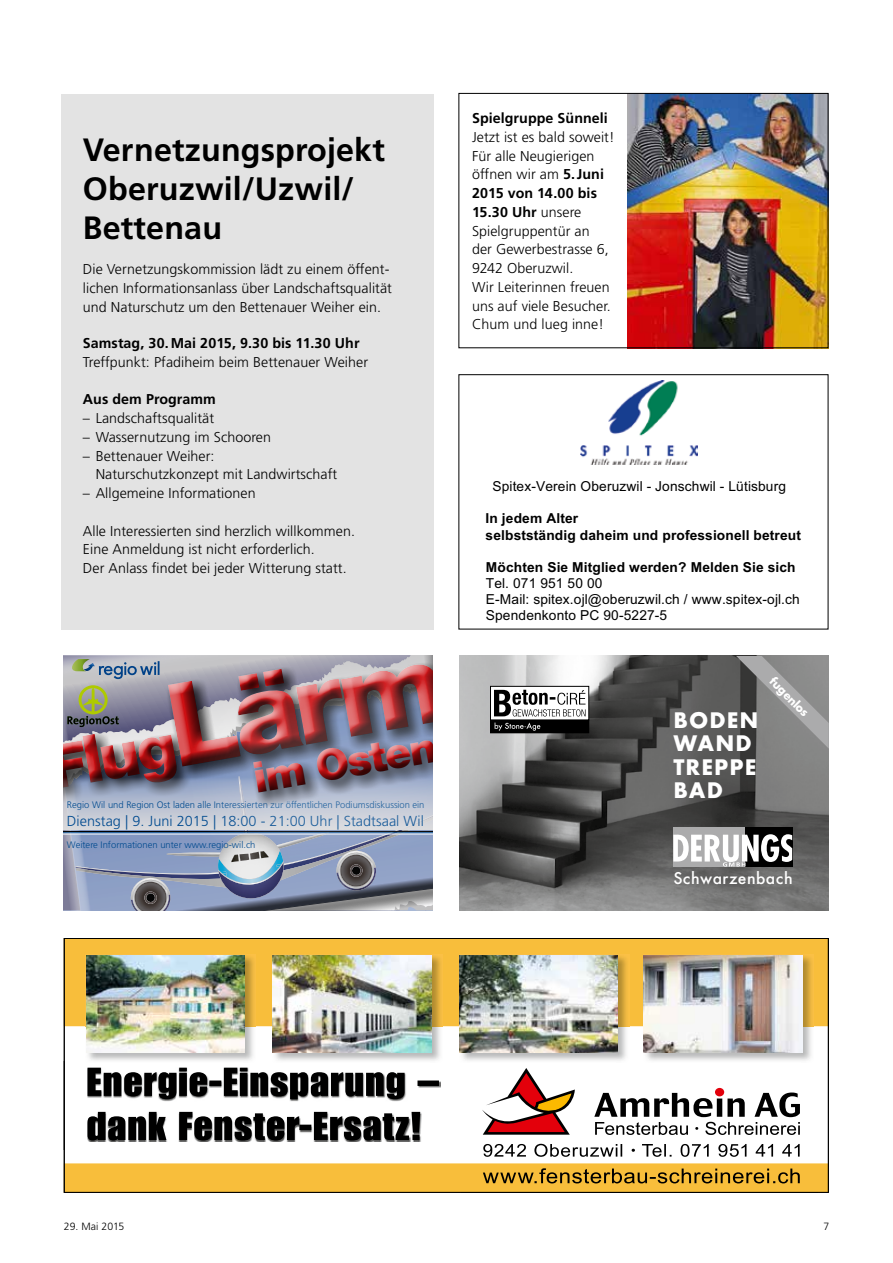
<style>
.page{position:relative;width:893px;height:1263px;background:#fff}
.page>*{position:absolute;margin:0;border:0;box-sizing:border-box;transform-origin:0 0}
.t1{font:900 112.35px "Helvetica Neue LT Std";color:#cd1013}
.t2{font:900 42.9px "Helvetica Neue LT Std";color:#cd1013}
.t3{font:700 32.25px/39px "Frutiger LT Std";letter-spacing:.005em;color:#000}
.t4{font:23.55px/23.5px "Futura Bol OV ZETROA";letter-spacing:.05em;color:#fff}
.t5{font:17.7px "Futura Med OV YETROA";letter-spacing:.025em;color:#fff}
.t6{font:300 14.4px "Frutiger LT Std";color:#004a8f}
.t7{font:300 14.25px/18.8px "Frutiger LT Std";letter-spacing:.005em;color:#000}
.t8{font:700 14.25px "Frutiger LT Std";letter-spacing:.005em;color:#000}
.t9{font:13.8px/16px "Arial";letter-spacing:.01em;color:#000}
.t10{font:700 13.8px/16.2px "Arial";letter-spacing:.01em;color:#000}
.t11{font:12.75px "Futura Bol OV ZETROA";color:#fff}
.t12{font:300 10.5px "Frutiger LT Std";letter-spacing:.005em;color:#000}
.t13{font:300 9.45px "Frutiger LT Std";color:#004a8f}
.s1{font-size:60.6px}
.s2{font-size:66.45px}
.s3{font-size:64.2px}
.s4{font-size:115.95px}
.s5{font-weight:700}
</style>
<div class="page">
<div style="left:62px;top:94px;width:372px;height:535px;background:#e3e3e3"></div>
<img style="left:459px;top:656px;width:369px;height:255px">
<div style="left:490px;top:720px;width:99px;height:13px;background:#000"></div>
<svg style="left:492px;top:688px;width:95px;height:30px"></svg>
<div style="left:490px;top:686px;width:99px;height:34px;border:1px solid #000"></div>
<svg style="left:494px;top:690px;width:91px;height:26px"></svg>
<svg style="left:495px;top:722px;width:45px;height:9px"></svg>
<div style="left:745px;top:828px;width:47px;height:39px;background:#000"></div>
<div style="left:673px;top:828px;width:72px;height:39px;background:#ababac"></div>
<svg style="left:673px;top:834px;width:119px;height:32px"></svg>
<svg style="left:736px;top:656px;width:92px;height:93px;background:#818181"></svg>
<img style="left:580px;top:381px;width:118px;height:84px">
<svg style="left:63px;top:830px;width:370px;height:80px;background:#818ba5"></svg>
<svg style="left:63px;top:656px;width:96px;height:121px;background:#80808c"></svg>
<svg style="left:63px;top:777px;width:96px;height:53px;background:#a6adbd"></svg>
<hr style="left:63px;top:831px;width:370px;height:1px;background:#000">
<hr style="left:63px;top:832px;width:370px;height:1px;background:#004e93">
<hr style="left:63px;top:834px;width:370px;height:1px;background:#fff">
<svg style="left:67px;top:659px;width:92px;height:20px;background:#9caab1"></svg>
<svg style="left:67px;top:685px;width:52px;height:42px;background:#858a76"></svg>
<svg style="left:159px;top:656px;width:274px;height:234px;background:#9197a6"></svg>
<svg style="left:242px;top:718px;width:191px;height:88px;background:#747d90"></svg>
<img style="left:66px;top:940px;width:761px;height:251px">
<svg style="left:66px;top:1061px;width:380px;height:88px"></svg>
<div style="left:64px;top:938px;width:765px;height:255px;border:1px solid #000"></div>
<img style="left:644px;top:955px;width:159px;height:98px">
<img style="left:627px;top:95px;width:199px;height:251px">
<div style="left:458px;top:93px;width:370px;height:255px;border:1px solid #000"></div>
<h3 class="t3" style="left:83px;top:130px;width:304px">Vernetzungsprojekt<br>Oberuzwil/Uzwil/<br>Bettenau</h3>
<p class="t7" style="left:83px;top:260px;width:311px">Die Vernetzungskommission lädt zu einem öffent&shy;lichen Informationsanlass über Landschaftsqualität und Naturschutz um den Bettenauer Weiher ein.</p>
<p class="t8" style="left:83px;top:335px;width:278px">Samstag, 30.Mai 2015, 9.30 bis 11.30 Uhr</p>
<p class="t7" style="left:83px;top:353px;width:287px">Treffpunkt: Pfadiheim beim Bettenauer Weiher</p>
<p class="t8" style="left:83px;top:391px;width:135px">Aus dem Programm</p>
<p class="t7" style="left:83px;top:409px;width:133px">– Landschaftsqualität</p>
<p class="t7" style="left:83px;top:428px;width:190px">– Wassernutzung im Schooren</p>
<p class="t7" style="left:96px;top:447px;width:243px;text-indent:-13px">– Bettenauer Weiher:<br>Naturschutzkonzept mit Landwirtschaft</p>
<p class="t7" style="left:83px;top:484px;width:174px">– Allgemeine Informationen</p>
<p class="t7" style="left:83px;top:522px;width:274px">Alle Interessierten sind herzlich willkommen.<br>Eine Anmeldung ist nicht erforderlich.<br>Der Anlass findet bei jeder Witterung statt.</p>
<h1 class="t1" style="left:33px;top:684px;width:406px;rotate:-10deg"><span class="s1">F</span><span class="s2">l</span><span class="s3">ug</span><span class="s4">L</span>ärm</h1>
<p class="t13" style="left:67px;top:799px;width:359px">Regio Wil und Region Ost laden alle Interessierten zur öffentlichen Podiumsdiskussion ein</p>
<p class="t6" style="left:67px;top:813px;width:359px">Dienstag | 9. Juni 2015 | 18:00 - 21:00 Uhr | Stadtsaal Wil</p>
<h2 class="t2" style="left:249px;top:753px;width:187px;rotate:-10deg">im Osten</h2>
<p class="t13" style="left:67px;top:839px;width:190px">Weitere Informationen unter www.regio-wil.ch</p>
<p class="t8" style="left:472px;top:110px;width:137px">Spielgruppe Sünneli</p>
<p class="t7" style="left:472px;top:128px;width:144px">Jetzt ist es bald soweit!<br>Für alle Neugierigen öffnen wir am <span class="s5">5.Juni<br>2015 von 14.00 bis<br>15.30 Uhr</span> unsere<br>Spielgruppentür an<br>der Gewerbestrasse 6,<br>9242 Oberuzwil.<br>Wir Leiterinnen freuen uns auf viele Besucher.<br>Chum und lueg inne!</p>
<p class="t9" style="left:492px;top:478px;width:295px">Spitex-Verein Oberuzwil - Jonschwil - Lütisburg</p>
<p class="t10" style="left:486px;top:511px;width:317px">In jedem Alter<br>selbstständig daheim und professionell betreut</p>
<p class="t10" style="left:486px;top:559px;width:311px">Möchten Sie Mitglied werden? Melden Sie sich</p>
<p class="t9" style="left:486px;top:575px;width:315px">Tel. 071 951 50 00<br>E-Mail: spitex.ojl@oberuzwil.ch / www.spitex-ojl.ch<br>Spendenkonto PC 90-5227-5</p>
<h3 class="t4" style="left:673px;top:708px;width:87px">BODEN<br>WAND<br>TREPPE<br>BAD</h3>
<p class="t11" style="left:777px;top:673px;width:51px;rotate:45deg">fugenlos</p>
<p class="t5" style="left:673px;top:868px;width:121px">Schwarzenbach</p>
<p class="t12" style="left:64px;top:1220px;width:62px">29. Mai 2015</p>
<p class="t12" style="left:823px;top:1220px;width:7px">7</p>
</div>
